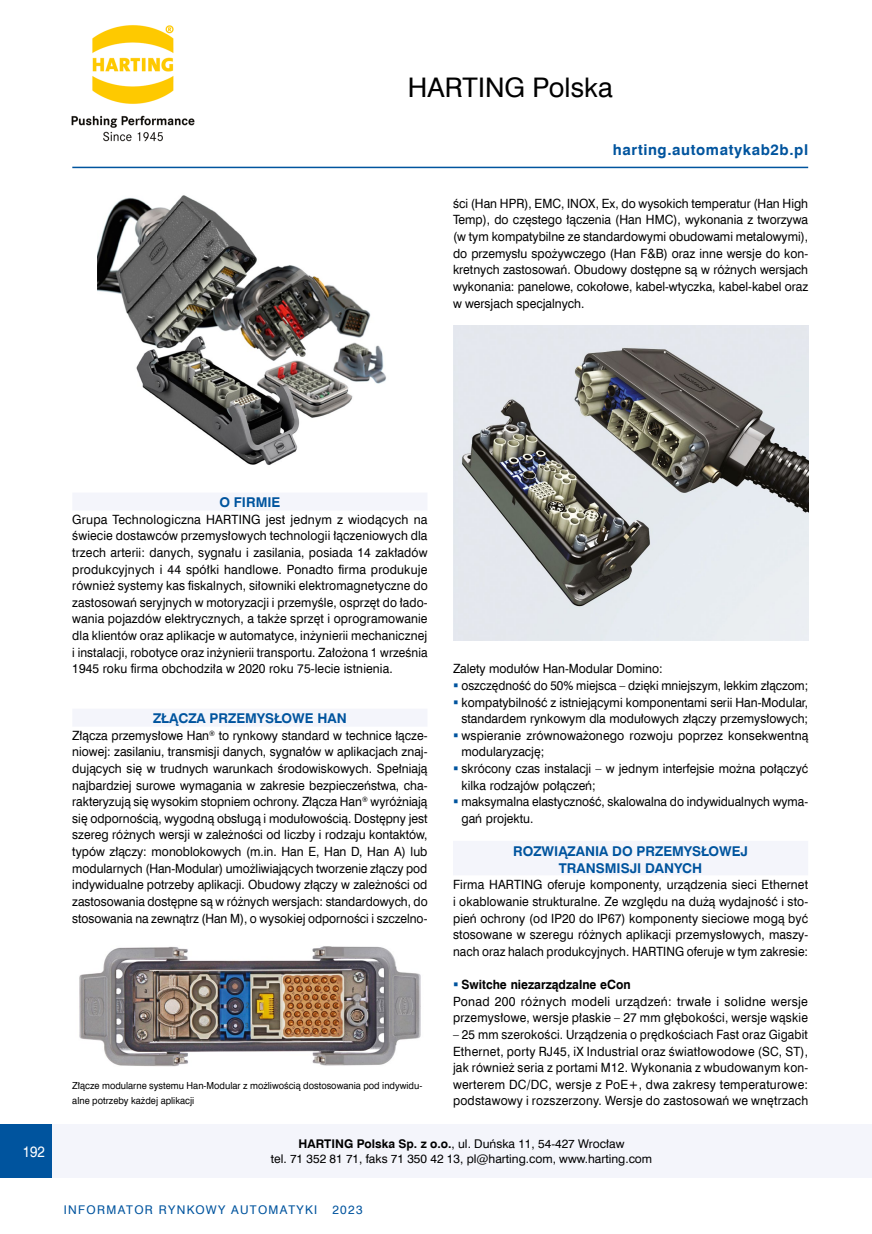
<style>
.page{position:relative;width:872px;height:1234px;background:#fff}
.page>*{position:absolute;margin:0;border:0;box-sizing:border-box;transform-origin:0 0}
.prezFirma{font:27px "Swis 721 EU";color:#000}
.PrezWwwLewa{font:700 15px "Swis 721 EU";letter-spacing:.04em;color:#00549e}
.t1{font:15px "Swis 721 EU";color:#fff;scale:.9 1}
.prezŚródtytuł_2{font:700 13.5px/16.6px "Swis 721 EU";color:#00549e;text-align:center}
.prezŚródtytuł{font:700 13.5px "Swis 721 EU";color:#00549e}
.prezPodstawowy{font:12.75px/16.6px "Swis 721 EU";color:#000;text-align:justify;scale:.95 1}
.prezPodstawowy-2{font:12.75px/16.6px "Swis 721 EU";color:#000;text-align:justify}
.prezPodstawowy-3{font:12.75px/16.6px "Swis 721 EU";color:#000;text-align:justify;scale:.93 1}
.prezPodstawowy-4{font:12.75px/16.6px "Swis 721 EU";letter-spacing:.02em;color:#000;scale:.96 1}
.prezPodstawowy-5{font:12.75px/16.6px "Swis 721 EU";color:#000;scale:.94 1}
.prezPodstawowy-6{font:12.75px/16.6px "Swis 721 EU";color:#000;scale:.96 1}
.t2{font:700 12.75px "Swis 721 EU";color:#000;scale:.95 1}
.prezStopka{font:12px "Swis 721 EU";color:#000}
.t3{font:12px "Swis 721 EU";letter-spacing:.11em;color:#00549e}
.prezPodpisZdj{font:9.75px/15px "Swis 721 EU";color:#000;scale:.95 1}
.s1{font-weight:700}
</style>
<div class="page">
<hr style="left:72px;top:167px;width:736px;height:1px;background:#00549e">
<div style="left:0;top:1124px;width:872px;height:53px;background:#f4f5fb"></div>
<div style="left:0;top:1124px;width:51px;height:53px;background:#00549e"></div>
<div style="left:72px;top:492px;width:355px;height:18px;background:#f4f5fb"></div>
<div style="left:72px;top:708px;width:355px;height:18px;background:#f4f5fb"></div>
<div style="left:453px;top:840px;width:355px;height:35px;background:#f4f5fb"></div>
<img style="left:79px;top:946px;width:342px;height:121px">
<img style="left:97px;top:195px;width:289px;height:270px">
<img style="left:71px;top:25px;width:124px;height:117px">
<img style="left:453px;top:325px;width:355px;height:315px">
<p class="prezFirma" style="left:408px;top:71px;width:206px">HARTING Polska</p>
<p class="PrezWwwLewa" style="left:613px;top:140px;width:197px">harting.automatykab2b.pl</p>
<p class="prezPodstawowy" style="left:453px;top:195px;width:375px">ści (Han HPR), EMC, INOX, Ex, do wysokich temperatur (Han High Temp), do częstego łączenia (Han HMC), wykonania z tworzywa (w tym kompatybilne ze standardowymi obudowami metalowymi), do przemysłu spożywczego (Han F&amp;B) oraz inne wersje do kon&shy;kretnych zastosowań. Obudowy dostępne są w różnych wersjach wykonania: panelowe, cokołowe, kabel-wtyczka, kabel-kabel oraz w wersjach specjalnych.</p>
<p class="t1" style="left:23px;top:1141px;width:26px">192</p>
<p class="prezŚródtytuł" style="left:219px;top:493px;width:63px">O FIRMIE</p>
<p class="prezPodstawowy-2" style="left:72px;top:511px;width:357px">Grupa Technologiczna HARTING jest jednym z wiodących na świecie dostawców przemysłowych technologii łączeniowych dla trzech arterii: danych, sygnału i zasilania, posiada 14 zakładów produkcyjnych i 44 spółki handlowe. Ponadto firma produkuje również systemy kas fiskalnych, siłowniki elektromagnetyczne do zastosowań seryjnych w motoryzacji i przemyśle, osprzęt do łado&shy;wania pojazdów elektrycznych, a także sprzęt i oprogramowanie dla klientów oraz aplikacje w automatyce, inżynierii mechanicznej i instalacji, robotyce oraz inżynierii transportu. Założona 1 września 1945 roku firma obchodziła w 2020 roku 75-lecie istnienia.</p>
<p class="prezŚródtytuł" style="left:153px;top:709px;width:195px">ZŁĄCZA PRZEMYSŁOWE HAN</p>
<p class="prezPodstawowy" style="left:72px;top:727px;width:375px">Złącza przemysłowe Han<sup>®</sup> to rynkowy standard w technice łącze&shy;niowej: zasilaniu, transmisji danych, sygnałów w aplikacjach znaj&shy;dujących się w trudnych warunkach środowiskowych. Spełniają najbardziej surowe wymagania w zakresie bezpieczeństwa, cha&shy;rakteryzują się wysokim stopniem ochrony. Złącza Han<sup>®</sup> wyróżniają się odpornością, wygodną obsługą i modułowością. Dostępny jest szereg różnych wersji w zależności od liczby i rodzaju kontaktów, typów złączy: monoblokowych (m.in. Han E, Han D, Han A) lub modularnych (Han-Modular) umożliwiających tworzenie złączy pod indywidualne potrzeby aplikacji. Obudowy złączy w zależności od zastosowania dostępne są w różnych wersjach: standardowych, do stosowania na zewnątrz (Han M), o wysokiej odporności i szczelno-</p>
<p class="prezPodstawowy" style="left:453px;top:660px;width:222px">Zalety modułów Han-Modular Domino:</p>
<p class="prezPodstawowy-3" style="left:461px;top:677px;width:374px">oszczędność do 50% miejsca – dzięki mniejszym, lekkim złączom;</p>
<p class="prezPodstawowy" style="left:461px;top:694px;width:366px">kompatybilność z istniejącymi komponentami serii Han-Modular, standardem rynkowym dla modułowych złączy przemysłowych;</p>
<p class="prezPodstawowy-6" style="left:461px;top:727px;width:363px">wspieranie zrównoważonego rozwoju poprzez konsekwentną modularyzację;</p>
<p class="prezPodstawowy" style="left:461px;top:760px;width:366px">skrócony czas instalacji – w jednym interfejsie można połączyć kilka rodzajów połączeń;</p>
<p class="prezPodstawowy-5" style="left:461px;top:793px;width:370px">maksymalna elastyczność, skalowalna do indywidualnych wyma&shy;gań projektu.</p>
<p class="prezŚródtytuł_2" style="left:513px;top:843px;width:236px">ROZWIĄZANIA DO PRZEMYSŁOWEJ<br>TRANSMISJI DANYCH</p>
<p class="prezPodstawowy" style="left:453px;top:876px;width:375px">Firma HARTING oferuje komponenty, urządzenia sieci Ethernet i okablowanie strukturalne. Ze względu na dużą wydajność i sto&shy;pień ochrony (od IP20 do IP67) komponenty sieciowe mogą być stosowane w szeregu różnych aplikacji przemysłowych, maszy&shy;nach oraz halach produkcyjnych. HARTING oferuje w tym zakresie:</p>
<p class="t2" style="left:461px;top:976px;width:180px">Switche niezarządzalne eCon</p>
<p class="prezPodstawowy-4" style="left:453px;top:992px;width:371px">Ponad 200 różnych modeli urządzeń: trwałe i solidne wersje przemysłowe, wersje płaskie – 27 mm głębokości, wersje wąskie</p>
<p class="prezPodstawowy-3" style="left:453px;top:1026px;width:383px">– 25 mm szerokości. Urządzenia o prędkościach Fast oraz Gigabit Ethernet, porty RJ45, iX Industrial oraz światłowodowe (SC, ST), jak również seria z portami M12. Wykonania z wbudowanym kon&shy;werterem DC/DC, wersje z PoE+, dwa zakresy temperaturowe: podstawowy i rozszerzony. Wersje do zastosowań we wnętrzach</p>
<p class="prezStopka" style="left:298px;top:1136px;width:327px"><span class="s1">HARTING Polska Sp. z o.o.</span>, ul. Duńska 11, 54-427 Wrocław</p>
<p class="prezStopka" style="left:271px;top:1150px;width:383px">tel. 71 352 81 71, faks 71 350 42 13, pl@harting.com, www.harting.com</p>
<p class="prezPodpisZdj" style="left:72px;top:1077px;width:370px">Złącze modularne systemu Han-Modular z możliwością dostosowania pod indywidu&shy;alne potrzeby każdej aplikacji</p>
<p class="t3" style="left:64px;top:1201px;width:255px">INFORMATOR RYNKOWY AUTOMATYKI</p>
<p class="t3" style="left:332px;top:1201px;width:32px">2023</p>
</div>
